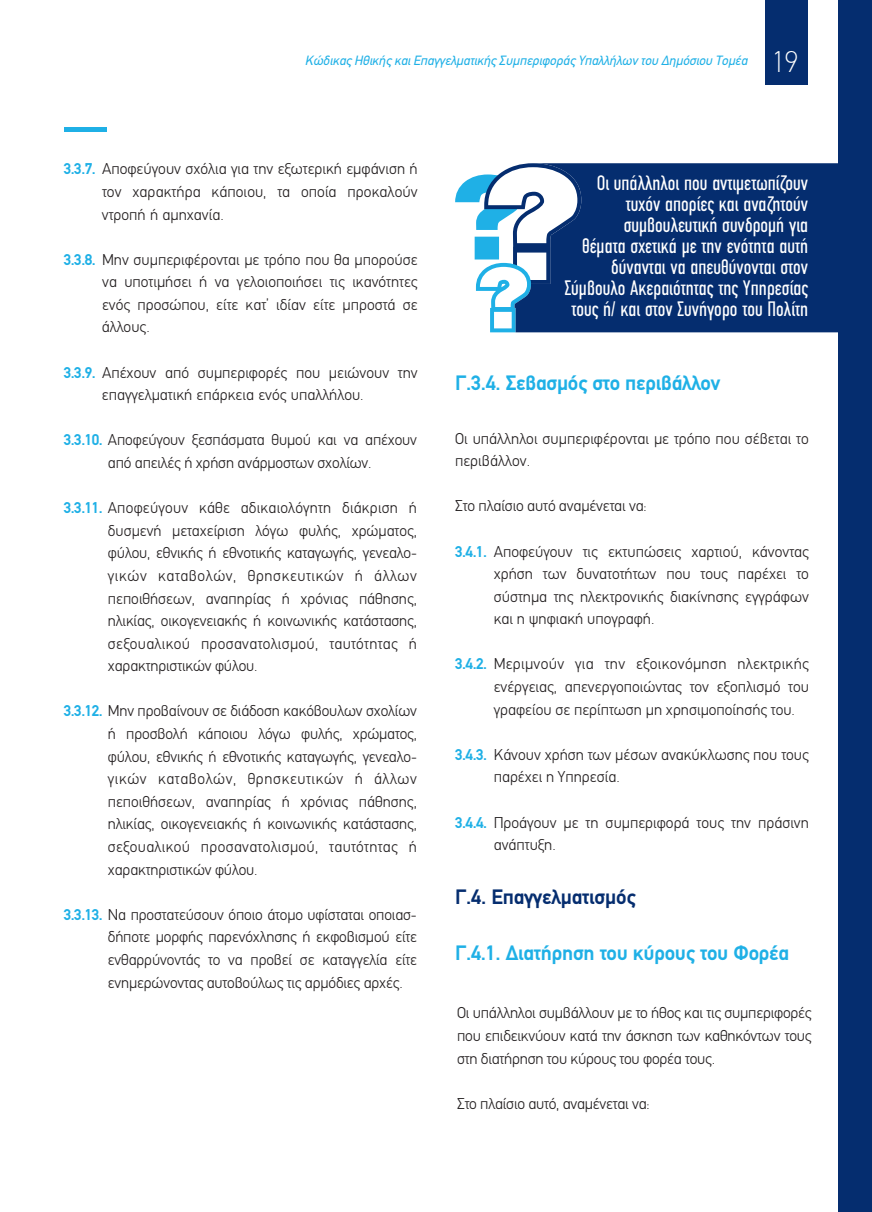
<style>
.page{position:relative;width:872px;height:1212px;background:#fff}
.page>*{position:absolute;margin:0;border:0;box-sizing:border-box;transform-origin:0 0}
.t1{font:100 30px "PF Din Text";color:#fff}
.t2{font:21px/21px "PF Din Text Compressed";color:#fff;text-align:right}
.t3{font:700 21px "PF Din Text";letter-spacing:-.01em;color:#1fb0e6}
.t4{font:700 21px "PF Din Text";letter-spacing:-.005em;color:#052d6f}
.t5{font:300 15.75px/22.6px "PF Din Text";color:#231f20;text-align:justify}
.t6{font:300 15.75px "PF Din Text";letter-spacing:.02em;color:#231f20}
.t7{font:italic 13.5px "PF Din Text";color:#1fb0e6}
.s1{font-weight:700;color:#1fb0e6}
</style>
<div class="page">
<div style="left:838px;top:0;width:34px;height:1212px;background:#052d6f"></div>
<hr style="left:64px;top:128px;width:42px;height:4px;background:#1fb0e6">
<div style="left:765px;top:0;width:43px;height:85px;background:#052d6f"></div>
<svg style="left:455px;top:166px;width:59px;height:166px"></svg>
<svg style="left:514px;top:163px;width:324px;height:169px;background:#193e7b"></svg>
<p class="t7" style="left:305px;top:54px;width:444px">Κώδικας Ηθικής και Επαγγελματικής Συμπεριφοράς Υπαλλήλων του Δημόσιου Τομέα</p>
<h1 class="t1" style="left:772px;top:49px;width:27px">19</h1>
<p class="t5" style="left:64px;top:159px;width:355px;text-align:right"><span class="s1">3.3.7.</span> Αποφεύγουν σχόλια για την εξωτερική εμφάνιση ή τον χαρακτήρα κάποιου, τα οποία προκαλούν</p>
<p class="t5" style="left:102px;top:204px;width:123px">ντροπή ή αμηχανία.</p>
<p class="t5" style="left:102px;top:249px;width:317px;text-indent:-38px"><span class="s1">3.3.8.</span> Μην συμπεριφέρονται με τρόπο που θα μπορούσε να υποτιμήσει ή να γελοιοποιήσει τις ικανότητες ενός προσώπου, είτε κατ’ ιδίαν είτε μπροστά σε</p>
<p class="t5" style="left:102px;top:317px;width:49px">άλλους.</p>
<p class="t5" style="left:64px;top:362px;width:355px"><span class="s1">3.3.9.</span> Απέχουν από συμπεριφορές που μειώνουν την</p>
<p class="t5" style="left:102px;top:385px;width:263px">επαγγελματική επάρκεια ενός υπαλλήλου.</p>
<p class="t5" style="left:64px;top:430px;width:355px"><span class="s1">3.3.10.</span> Αποφεύγουν ξεσπάσματα θυμού και να απέχουν</p>
<p class="t5" style="left:108px;top:453px;width:265px">από απειλές ή χρήση ανάρμοστων σχολίων.</p>
<p class="t5" style="left:64px;top:498px;width:355px"><span class="s1">3.3.11.</span> Αποφεύγουν κάθε αδικαιολόγητη διάκριση ή</p>
<p class="t5" style="left:108px;top:520px;width:310px">δυσμενή μεταχείριση λόγω φυλής, χρώματος, φύλου, εθνικής ή εθνοτικής καταγωγής, γενεαλο&shy;γικών καταβολών, θρησκευτικών ή άλλων πεποιθήσεων, αναπηρίας ή χρόνιας πάθησης, ηλικίας, οικογενειακής ή κοινωνικής κατάστασης, σεξουαλικού προσανατολισμού, ταυτότητας ή</p>
<p class="t5" style="left:108px;top:656px;width:151px">χαρακτηριστικών φύλου.</p>
<p class="t5" style="left:64px;top:701px;width:355px"><span class="s1">3.3.12.</span> Μην προβαίνουν σε διάδοση κακόβουλων σχολίων</p>
<p class="t5" style="left:108px;top:724px;width:310px">ή προσβολή κάποιου λόγω φυλής, χρώματος, φύλου, εθνικής ή εθνοτικής καταγωγής, γενεαλο&shy;γικών καταβολών, θρησκευτικών ή άλλων πεποιθήσεων, αναπηρίας ή χρόνιας πάθησης, ηλικίας, οικογενειακής ή κοινωνικής κατάστασης, σεξουαλικού προσανατολισμού, ταυτότητας ή</p>
<p class="t5" style="left:108px;top:859px;width:151px">χαρακτηριστικών φύλου.</p>
<p class="t5" style="left:64px;top:904px;width:354px"><span class="s1">3.3.13.</span> Να προστατεύσουν όποιο άτομο υφίσταται οποιασ-</p>
<p class="t5" style="left:108px;top:927px;width:310px">δήποτε μορφής παρενόχλησης ή εκφοβισμού είτε ενθαρρύνοντάς το να προβεί σε καταγγελία είτε ενημερώνοντας αυτοβούλως τις αρμόδιες αρχές.</p>
<h2 class="t2" style="left:565px;top:174px;width:245px">Οι υπάλληλοι που αντιμετωπίζουν τυχόν απορίες και αναζητούν συμβουλευτική συνδρομή για<br>θέματα σχετικά με την ενότητα αυτή δύνανται να απευθύνονται στον<br>Σύμβουλο Ακεραιότητας της Υπηρεσίας τους ή/ και στον Συνήγορο του Πολίτη</h2>
<h2 class="t3" style="left:455px;top:374px;width:267px">Γ.3.4. Σεβασμός στο περιβάλλον</h2>
<p class="t5" style="left:455px;top:428px;width:355px">Οι υπάλληλοι συμπεριφέρονται με τρόπο που σέβεται το περιβάλλον.</p>
<p class="t5" style="left:455px;top:496px;width:193px">Στο πλαίσιο αυτό αναμένεται να:</p>
<p class="t5" style="left:455px;top:541px;width:355px"><span class="s1">3.4.1.</span> Αποφεύγουν τις εκτυπώσεις χαρτιού, κάνοντας</p>
<p class="t5" style="left:494px;top:564px;width:317px">χρήση των δυνατοτήτων που τους παρέχει το σύστημα της ηλεκτρονικής διακίνησης εγγράφων</p>
<p class="t5" style="left:494px;top:609px;width:162px">και η ψηφιακή υπογραφή.</p>
<p class="t6" style="left:455px;top:658px;width:355px"><span class="s1">3.4.2.</span> Μεριμνούν για την εξοικονόμηση ηλεκτρικής</p>
<p class="t5" style="left:493px;top:677px;width:317px">ενέργειας, απενεργοποιώντας τον εξοπλισμό του</p>
<p class="t5" style="left:494px;top:699px;width:303px">γραφείου σε περίπτωση μη χρησιμοποίησής του.</p>
<p class="t5" style="left:455px;top:744px;width:355px"><span class="s1">3.4.3.</span> Κάνουν χρήση των μέσων ανακύκλωσης που τους</p>
<p class="t5" style="left:494px;top:767px;width:128px">παρέχει η Υπηρεσία.</p>
<p class="t5" style="left:455px;top:812px;width:355px"><span class="s1">3.4.4.</span> Προάγουν με τη συμπεριφορά τους την πράσινη</p>
<p class="t5" style="left:493px;top:835px;width:64px">ανάπτυξη.</p>
<h2 class="t4" style="left:455px;top:888px;width:182px">Γ.4. Επαγγελματισμός</h2>
<h2 class="t3" style="left:455px;top:944px;width:335px">Γ.4.1. Διατήρηση του κύρους του Φορέα</h2>
<p class="t5" style="left:457px;top:1003px;width:356px">Οι υπάλληλοι συμβάλλουν με το ήθος και τις συμπεριφορές που επιδεικνύουν κατά την άσκηση των καθηκόντων τους στη διατήρηση του κύρους του φορέα τους.</p>
<p class="t5" style="left:457px;top:1093px;width:194px">Στο πλαίσιο αυτό, αναμένεται να:</p>
</div>
